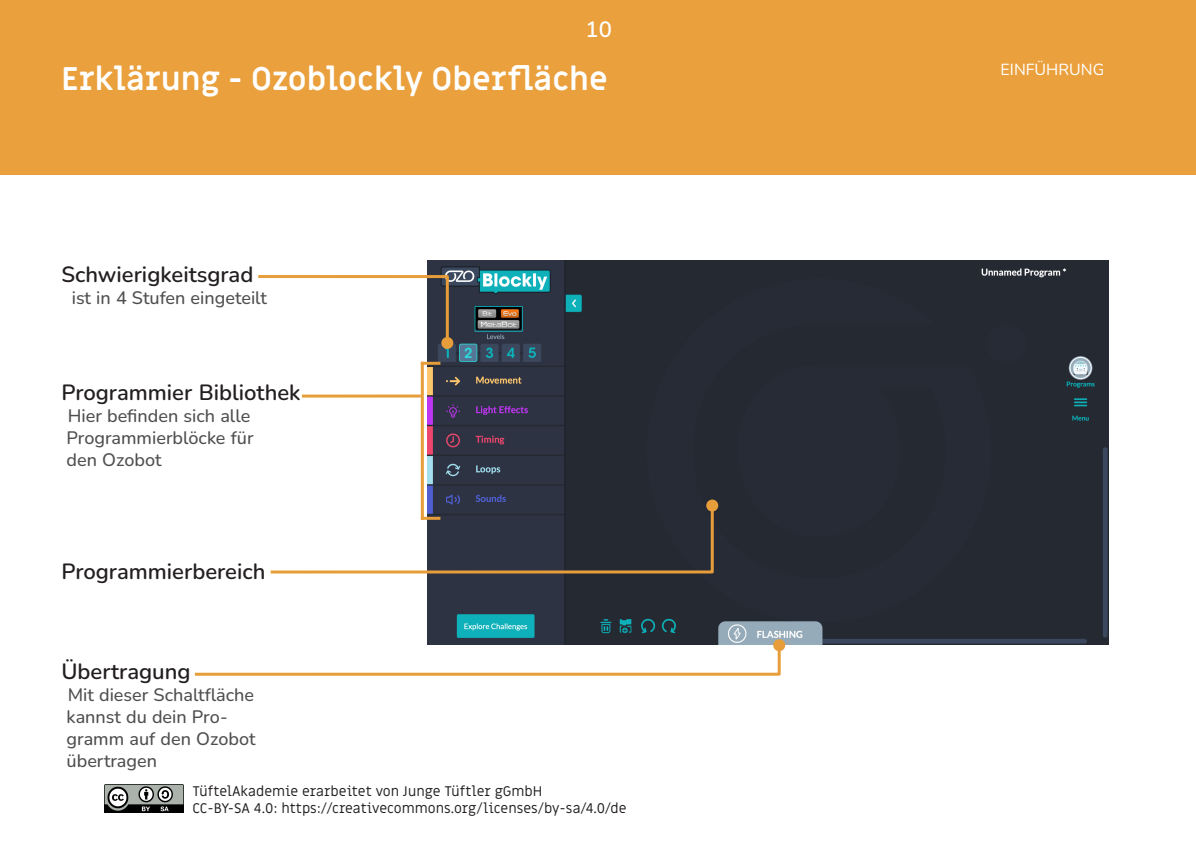
<style>
.page{position:relative;width:1196px;height:844px;background:#fff}
.page>*{position:absolute;margin:0;border:0;box-sizing:border-box;transform-origin:0 0}
.H1_Überschrift1_weiß{font:700 32px "Miriam Libre";color:#fff}
.LESETEXT{font:200 22px "Nunito";color:#231f20}
.LESETEXT-2{font:200 22px "Nunito";color:#fff}
.LESETEXT-3{font:200 18px "Nunito";color:#4f4f51}
.Seiteninfo_oben_rech{font:200 16px "Nunito";color:#fff}
.t1{font:14px/16.8px "Miriam Libre";color:#231f20}
</style>
<div class="page">
<div style="left:0;top:0;width:1195px;height:175px;background:#eaa03c"></div>
<img style="left:428px;top:260px;width:680px;height:384px">
<svg style="left:258px;top:273px;width:192px;height:73px"></svg>
<div style="left:441px;top:337px;width:12px;height:12px;background:#e79d39;border-radius:50%"></div>
<hr style="left:302px;top:394px;width:119px;height:3px;background:#e79d39">
<hr style="left:421px;top:362px;width:3px;height:158px;background:#e79d39">
<hr style="left:421px;top:362px;width:19px;height:3px;background:#e79d39">
<svg style="left:270px;top:502px;width:445px;height:73px"></svg>
<div style="left:706px;top:499px;width:12px;height:12px;background:#e79d39;border-radius:50%"></div>
<svg style="left:194px;top:642px;width:588px;height:34px"></svg>
<div style="left:773px;top:639px;width:12px;height:12px;background:#e79d39;border-radius:50%"></div>
<img style="left:104px;top:785px;width:80px;height:27px">
<p class="LESETEXT-2" style="left:585px;top:14px;width:28px">10</p>
<h1 class="H1_Überschrift1_weiß" style="left:61px;top:59px;width:547px">Erklärung - Ozoblockly Oberfläche</h1>
<p class="LESETEXT" style="left:61px;top:259px;width:193px">Schwierigkeitsgrad</p>
<p class="LESETEXT-3" style="left:72px;top:286px;width:197px">ist in 4 Stufen eingeteilt</p>
<p class="LESETEXT" style="left:61px;top:377px;width:241px">Programmier Bibliothek</p>
<p class="LESETEXT-3" style="left:68px;top:404px;width:184px">Hier befinden sich alle</p>
<p class="LESETEXT-3" style="left:67px;top:426px;width:188px">Programmierblöcke für</p>
<p class="LESETEXT-3" style="left:67px;top:448px;width:96px">den Ozobot</p>
<p class="LESETEXT" style="left:61px;top:556px;width:205px">Programmierbereich</p>
<p class="LESETEXT" style="left:61px;top:656px;width:131px">Übertragung</p>
<p class="LESETEXT-3" style="left:68px;top:682px;width:188px">Mit dieser Schaltfläche</p>
<p class="LESETEXT-3" style="left:67px;top:704px;width:163px">kannst du dein Pro-</p>
<p class="LESETEXT-3" style="left:67px;top:726px;width:190px">gramm auf den Ozobot</p>
<p class="LESETEXT-3" style="left:67px;top:748px;width:92px">übertragen</p>
<p class="t1" style="left:192px;top:783px;width:435px">TüftelAkademie erarbeitet von Junge Tüftler gGmbH<br>CC-BY-SA 4.0: https://creativecommons.org/licenses/by-sa/4.0/de</p>
<p class="Seiteninfo_oben_rech" style="left:1000px;top:59px;width:105px">EINFÜHRUNG</p>
</div>
